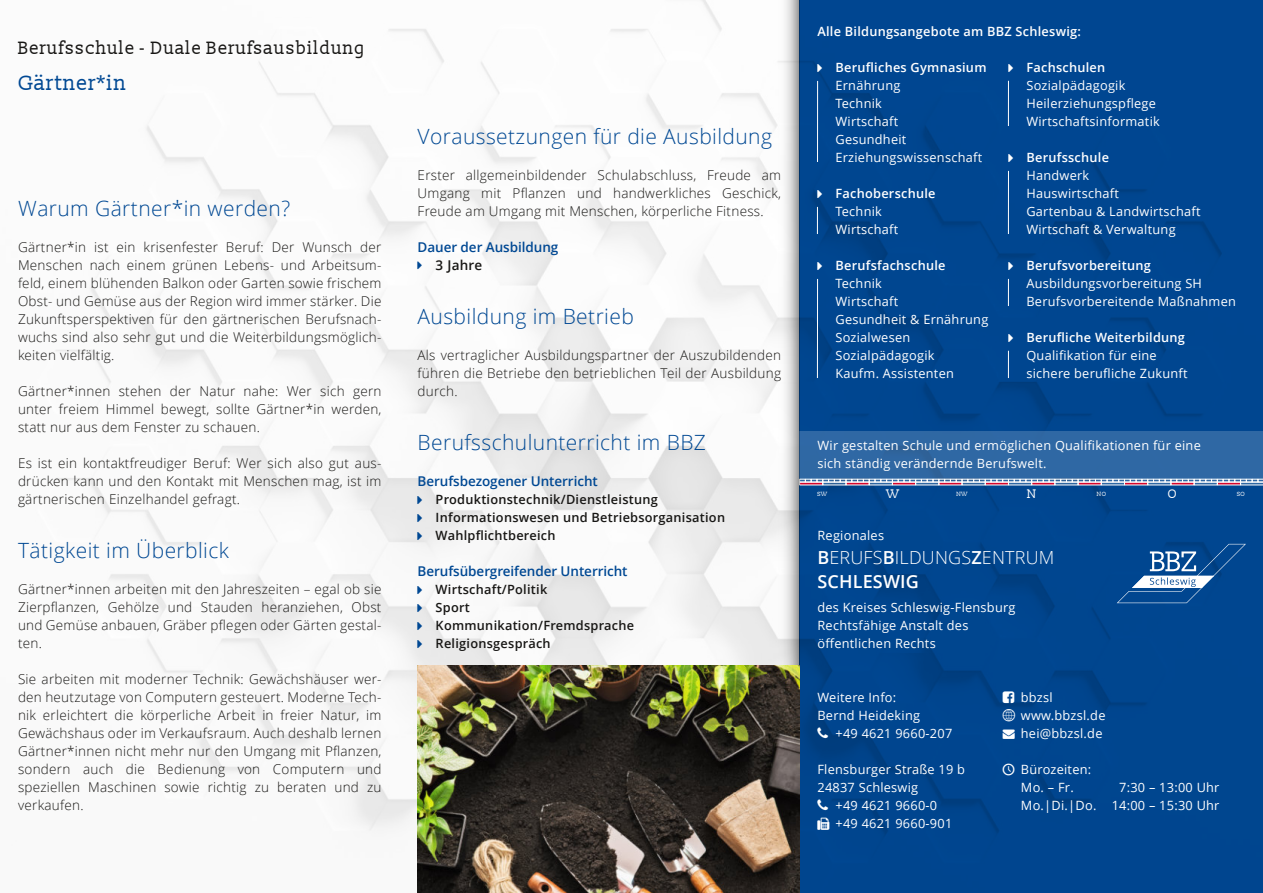
<style>
.page{position:relative;width:1263px;height:893px;background:#fff}
.page>*{position:absolute;margin:0;border:0;box-sizing:border-box;transform-origin:0 0}
.t1{font:300 21px "Open Sans";letter-spacing:.02em;color:#004893}
.t2{font:21px "Slabo 13 px";letter-spacing:.02em;color:#004893}
.t3{font:18px "Slabo 13 px";letter-spacing:.03em;color:#181715}
.t4{font:300 18px/24px "Open Sans";letter-spacing:.01em;color:#fff}
.t5{font:300 13.5px/18px "Open Sans";letter-spacing:.02em;color:#181715;text-align:justify}
.t6{font:600 13.5px "Open Sans";letter-spacing:-.005em;color:#004893}
.t7{font:600 13.5px "Open Sans";letter-spacing:.02em;color:#181715}
.t8{font:12.75px/18px "Open Sans";letter-spacing:.02em;color:#fff}
.t9{font:600 12.75px/18px "Open Sans";letter-spacing:.02em;color:#181715}
.t10{font:600 12.75px "Open Sans";letter-spacing:.02em;color:#fff}
.t11{font:12.6px "Slabo 13 px";color:#fff}
.t12{font:6.15px "Slabo 13 px";letter-spacing:.025em;color:#fff}
.s1{font-weight:600}
</style>
<div class="page">
<img style="left:55px;top:0;width:1208px;height:893px">
<hr style="left:817px;top:81px;width:1px;height:81px;background:#fff">
<hr style="left:1008px;top:81px;width:1px;height:45px;background:#fff">
<hr style="left:1008px;top:171px;width:1px;height:63px;background:#fff">
<svg style="left:1008px;top:279px;width:1px;height:27px"></svg>
<svg style="left:1008px;top:351px;width:1px;height:27px"></svg>
<svg style="left:817px;top:207px;width:1px;height:27px"></svg>
<hr style="left:817px;top:279px;width:1px;height:99px;background:#fff">
<svg style="left:1117px;top:544px;width:129px;height:59px;background:#2b65a2"></svg>
<div style="left:799px;top:431px;width:464px;height:54px;background:#2f68a4"></div>
<svg style="left:800px;top:479px;width:463px;height:6px"></svg>
<img style="left:778px;top:0;width:22px;height:893px">
<img style="left:418px;top:666px;width:381px;height:227px">
<svg style="left:1003px;top:691px;width:11px;height:12px"></svg>
<svg style="left:1003px;top:709px;width:12px;height:13px"></svg>
<svg style="left:1003px;top:729px;width:12px;height:10px"></svg>
<svg style="left:817px;top:64px;width:5px;height:8px"></svg>
<svg style="left:817px;top:190px;width:5px;height:8px"></svg>
<svg style="left:817px;top:262px;width:5px;height:8px"></svg>
<svg style="left:1008px;top:64px;width:5px;height:8px"></svg>
<svg style="left:1008px;top:154px;width:5px;height:8px"></svg>
<svg style="left:1008px;top:262px;width:5px;height:8px"></svg>
<svg style="left:1008px;top:334px;width:5px;height:8px"></svg>
<svg style="left:817px;top:818px;width:12px;height:12px"></svg>
<svg style="left:418px;top:586px;width:4px;height:8px"></svg>
<svg style="left:418px;top:604px;width:4px;height:8px"></svg>
<svg style="left:418px;top:622px;width:4px;height:8px"></svg>
<svg style="left:418px;top:640px;width:4px;height:8px"></svg>
<svg style="left:418px;top:496px;width:4px;height:8px"></svg>
<svg style="left:418px;top:514px;width:4px;height:8px"></svg>
<svg style="left:418px;top:532px;width:4px;height:8px"></svg>
<svg style="left:418px;top:261px;width:4px;height:8px"></svg>
<h2 class="t3" style="left:18px;top:37px;width:349px">Berufsschule - Duale Berufsausbildung</h2>
<h1 class="t2" style="left:18px;top:71px;width:110px">Gärtner*in</h1>
<h1 class="t1" style="left:18px;top:200px;width:273px">Warum Gärtner*in werden?</h1>
<p class="t5" style="left:18px;top:239px;width:365px">Gärtner*in ist ein krisenfester Beruf: Der Wunsch der Menschen nach einem grünen Lebens- und Arbeitsum&shy;feld, einem blühenden Balkon oder Garten sowie frischem Obst- und Gemüse aus der Region wird immer stärker. Die Zukunftsperspektiven für den gärtnerischen Berufsnach&shy;wuchs sind also sehr gut und die Weiterbildungsmöglich&shy;keiten vielfältig.</p>
<p class="t5" style="left:18px;top:383px;width:365px">Gärtner*innen stehen der Natur nahe: Wer sich gern unter freiem Himmel bewegt, sollte Gärtner*in werden, statt nur aus dem Fenster zu schauen.</p>
<p class="t5" style="left:18px;top:455px;width:365px">Es ist ein kontaktfreudiger Beruf: Wer sich also gut aus&shy;drücken kann und den Kontakt mit Menschen mag, ist im gärtnerischen Einzelhandel gefragt.</p>
<h1 class="t1" style="left:18px;top:542px;width:212px">Tätigkeit im Überblick</h1>
<p class="t5" style="left:18px;top:581px;width:365px">Gärtner*innen arbeiten mit den Jahreszeiten – egal ob sie Zierpflanzen, Gehölze und Stauden heranziehen, Obst und Gemüse anbauen, Gräber pflegen oder Gärten gestal&shy;ten.</p>
<p class="t5" style="left:18px;top:671px;width:365px">Sie arbeiten mit moderner Technik: Gewächshäuser wer&shy;den heutzutage von Computern gesteuert. Moderne Tech&shy;nik erleichtert die körperliche Arbeit in freier Natur, im Gewächshaus oder im Verkaufsraum. Auch deshalb lernen Gärtner*innen nicht mehr nur den Umgang mit Pflanzen, sondern auch die Bedienung von Computern und speziellen Maschinen sowie richtig zu beraten und zu verkaufen.</p>
<h1 class="t1" style="left:418px;top:128px;width:356px">Voraussetzungen für die Ausbildung</h1>
<p class="t5" style="left:418px;top:167px;width:365px">Erster allgemeinbildender Schulabschluss, Freude am Umgang mit Pflanzen und handwerkliches Geschick, Freude am Umgang mit Menschen, körperliche Fitness.</p>
<p class="t6" style="left:418px;top:242px;width:142px">Dauer der Ausbildung</p>
<p class="t7" style="left:436px;top:260px;width:48px">3 Jahre</p>
<h1 class="t1" style="left:418px;top:308px;width:218px">Ausbildung im Betrieb</h1>
<p class="t5" style="left:418px;top:347px;width:365px">Als vertraglicher Ausbildungspartner der Auszubildenden führen die Betriebe den betrieblichen Teil der Ausbildung durch.</p>
<h1 class="t1" style="left:418px;top:434px;width:290px">Berufsschulunterricht im BBZ</h1>
<p class="t6" style="left:418px;top:476px;width:182px">Berufsbezogener Unterricht</p>
<p class="t9" style="left:436px;top:492px;width:291px">Produktionstechnik/Dienstleistung<br>Informationswesen und Betriebsorganisation<br>Wahlpflichtbereich</p>
<p class="t6" style="left:418px;top:566px;width:211px">Berufsübergreifender Unterricht</p>
<p class="t9" style="left:436px;top:582px;width:200px">Wirtschaft/Politik<br>Sport<br>Kommunikation/Fremdsprache<br>Religionsgespräch</p>
<p class="t10" style="left:817px;top:26px;width:265px">Alle Bildungsangebote am BBZ Schleswig:</p>
<p class="t10" style="left:835px;top:62px;width:153px">Berufliches Gymnasium</p>
<p class="t8" style="left:835px;top:78px;width:148px">Ernährung<br>Technik<br>Wirtschaft<br>Gesundheit<br>Erziehungswissenschaft</p>
<p class="t10" style="left:835px;top:188px;width:102px">Fachoberschule</p>
<p class="t8" style="left:835px;top:204px;width:64px">Technik<br>Wirtschaft</p>
<p class="t10" style="left:835px;top:260px;width:112px">Berufsfachschule</p>
<p class="t8" style="left:835px;top:276px;width:154px">Technik<br>Wirtschaft<br>Gesundheit &amp; Ernährung<br>Sozialwesen<br>Sozialpädagogik<br>Kaufm. Assistenten</p>
<p class="t10" style="left:1026px;top:62px;width:80px">Fachschulen</p>
<p class="t8" style="left:1026px;top:78px;width:135px">Sozialpädagogik<br>Heilerziehungspflege<br>Wirtschaftsinformatik</p>
<p class="t10" style="left:1026px;top:152px;width:84px">Berufsschule</p>
<p class="t8" style="left:1026px;top:168px;width:176px">Handwerk<br>Hauswirtschaft<br>Gartenbau &amp; Landwirtschaft<br>Wirtschaft &amp; Verwaltung</p>
<p class="t10" style="left:1026px;top:260px;width:126px">Berufsvorbereitung</p>
<p class="t8" style="left:1026px;top:276px;width:211px">Ausbildungsvorbereitung SH<br>Berufsvorbereitende Maßnahmen</p>
<p class="t10" style="left:1026px;top:332px;width:160px">Berufliche Weiterbildung</p>
<p class="t8" style="left:1026px;top:348px;width:163px">Qualifikation für eine sichere berufliche Zukunft</p>
<p class="t8" style="left:817px;top:438px;width:385px">Wir gestalten Schule und ermöglichen Qualifikationen für eine sich ständig verändernde Berufswelt.</p>
<p class="t12" style="left:818px;top:490px;width:11px">SW</p>
<p class="t11" style="left:887px;top:487px;width:14px">W</p>
<p class="t12" style="left:956px;top:490px;width:13px">NW</p>
<p class="t11" style="left:1027px;top:487px;width:11px">N</p>
<p class="t12" style="left:1097px;top:490px;width:11px">NO</p>
<p class="t11" style="left:1168px;top:487px;width:11px">O</p>
<p class="t12" style="left:1237px;top:490px;width:10px">SO</p>
<p class="t8" style="left:817px;top:527px;width:68px">Regionales</p>
<h2 class="t4" style="left:817px;top:547px;width:238px"><span class="s1">B</span>ERUFS<span class="s1">B</span>ILDUNGS<span class="s1">Z</span>ENTRUM<br><span class="s1">SCHLESWIG</span></h2>
<p class="t8" style="left:817px;top:600px;width:199px">des Kreises Schleswig-Flensburg<br>Rechtsfähige Anstalt des öffentlichen Rechts</p>
<p class="t8" style="left:817px;top:690px;width:104px">Weitere Info:<br>Bernd Heideking</p>
<p class="t8" style="left:817px;top:726px;width:136px">▼ +49 4621 9660-207</p>
<p class="t8" style="left:817px;top:762px;width:149px">Flensburger Straße 19 b<br>24837 Schleswig</p>
<p class="t8" style="left:835px;top:798px;width:118px;text-indent:-18px">▼ +49 4621 9660-0 +49 4621 9660-901</p>
<p class="t8" style="left:1021px;top:690px;width:86px">bbzsl www.bbzsl.de hei@bbzsl.de</p>
<p class="t8" style="left:1003px;top:762px;width:90px;text-align:center">◆ Bürozeiten:<br>Mo. – Fr.</p>
<p class="t8" style="left:1021px;top:780px;width:200px;text-align:right">7:30 – 13:00 Uhr<br>Mo.|Di.|Do. 14:00 – 15:30 Uhr</p>
</div>
